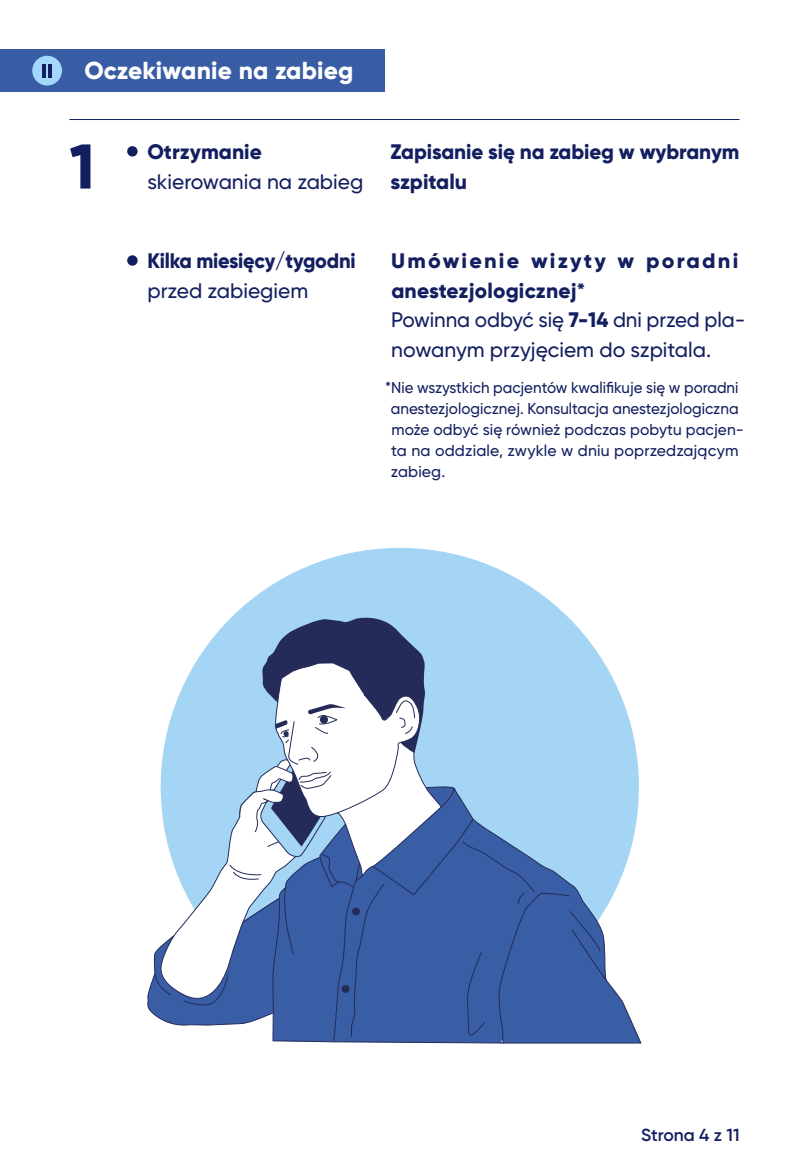
<style>
.page{position:relative;width:809px;height:1176px;background:#fff}
.page>*{position:absolute;margin:0;border:0;box-sizing:border-box;transform-origin:0 0}
.t1{font:800 63px "Gilroy";color:#131f60}
.t2{font:800 24.5px "Gilroy";letter-spacing:.01em;color:#fff}
.t3{font:500 21px/29.8px "Gilroy";color:#131f60}
.t4{font:800 21px/29.8px "Gilroy";letter-spacing:-.005em;color:#131f60}
.t5{font:800 21px "Gilroy";letter-spacing:-.005em;color:#131f60;scale:.95 1}
.t6{font:600 17.5px "Gilroy";color:#131f60}
.t7{font:500 15.75px/21px "Gilroy";color:#131f60;scale:.96 1}
.s1{font-weight:800}
</style>
<div class="page">
<hr style="left:69px;top:119px;width:670px;height:1px;background:#131f60">
<div style="left:0;top:50px;width:384px;height:42px;background:#385da5"></div>
<div style="left:32px;top:56px;width:30px;height:29px;background:#a3d7fc;border-radius:50%"></div>
<hr style="left:48px;top:64px;width:3px;height:14px;background:#131f60">
<hr style="left:42px;top:64px;width:3px;height:14px;background:#131f60">
<div style="left:161px;top:548px;width:478px;height:478px;background:#a5d5f4;border-radius:50%"></div>
<svg style="left:147px;top:612px;width:494px;height:431px"></svg>
<div style="left:127px;top:146px;width:11px;height:11px;background:#131f60;border-radius:50%"></div>
<div style="left:127px;top:255px;width:11px;height:11px;background:#131f60;border-radius:50%"></div>
<h2 class="t2" style="left:84px;top:55px;width:271px">Oczekiwanie na zabieg</h2>
<h1 class="t1" style="left:69px;top:127px;width:27px">1</h1>
<h3 class="t4" style="left:147px;top:136px;width:116px">Otrzymanie</h3>
<h3 class="t3" style="left:147px;top:166px;width:217px">skierowania na zabieg</h3>
<h3 class="t4" style="left:390px;top:136px;width:350px">Zapisanie się na zabieg w wybranym szpitalu</h3>
<h3 class="t5" style="left:147px;top:247px;width:221px">Kilka miesięcy/tygodni</h3>
<h3 class="t3" style="left:147px;top:275px;width:162px">przed zabiegiem</h3>
<h3 class="t3" style="left:391px;top:245px;width:356px"><span class="s1">Umówienie wizyty w poradni anestezjologicznej*<br></span>Powinna odbyć się <span class="s1">7-14</span> dni przed pla&shy;nowanym przyjęciem do szpitala.</h3>
<p class="t7" style="left:391px;top:377px;width:369px;text-indent:-6px">*Nie wszystkich pacjentów kwalifikuje się w poradni anestezjologicznej. Konsultacja anestezjologiczna może odbyć się również podczas pobytu pacjen&shy;ta na oddziale, zwykle w dniu poprzedzającym zabieg.</p>
<p class="t6" style="left:641px;top:1124px;width:100px">Strona 4 z 11</p>
</div>
